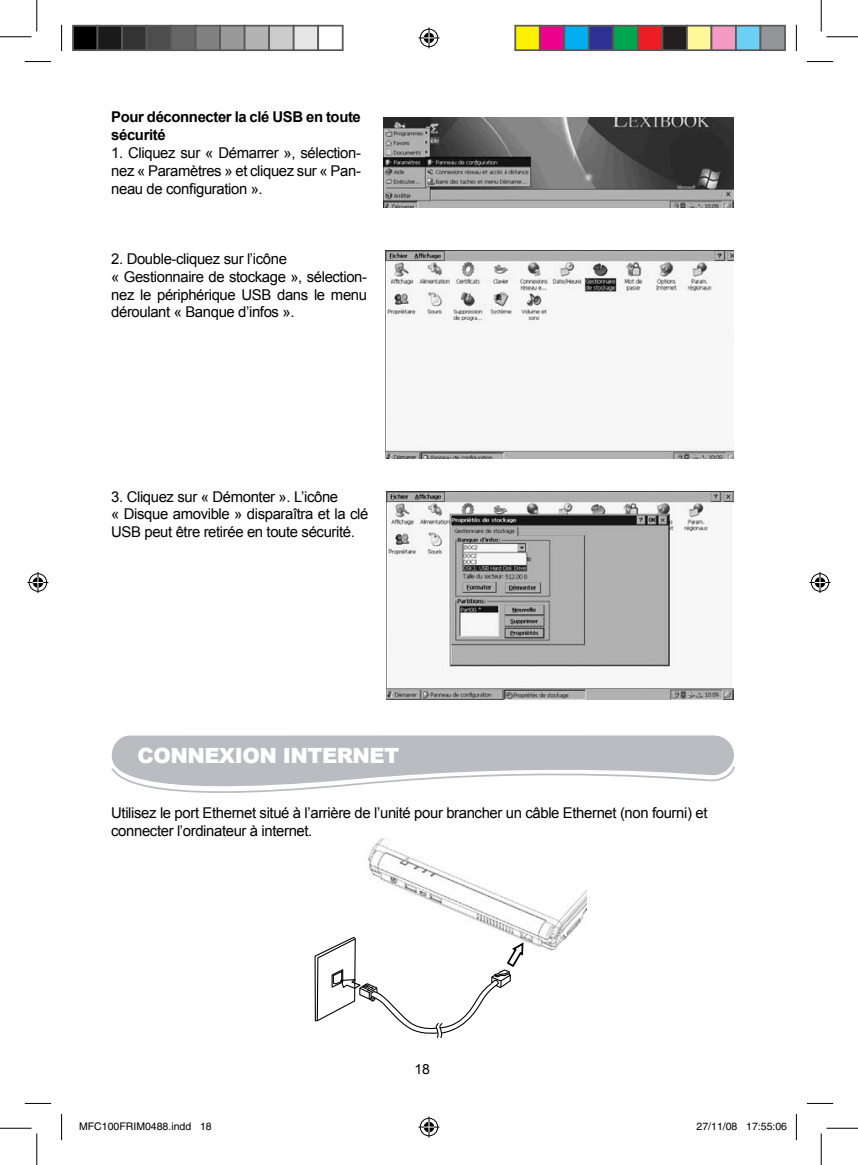
<style>
.page{position:relative;width:858px;height:1165px;background:#fff}
.page>*{position:absolute;margin:0;border:0;box-sizing:border-box;transform-origin:0 0}
.t1{font:900 21px "Arial";letter-spacing:-.025em;color:#fff}
.t2{font:14.88px/17.8px "VU Arial";letter-spacing:-.025em;color:#000}
.t3{font:700 14.88px/17.8px "VU Arial";letter-spacing:-.025em;color:#000}
.t4{font:14px "VU Arial";color:#000}
.t5{font:10.5px "Helvetica";color:#000}
</style>
<div class="page">
<img style="left:383px;top:117px;width:350px;height:90px">
<img style="left:386px;top:251px;width:347px;height:207px">
<img style="left:386px;top:492px;width:347px;height:208px">
<img style="left:368px;top:839px;width:218px;height:112px">
<svg style="left:314px;top:936px;width:210px;height:102px"></svg>
<div style="left:111px;top:735px;width:622px;height:29px;background:#b9bcc1"></div>
<svg style="left:111px;top:764px;width:623px;height:29px"></svg>
<svg style="left:25px;top:61px;width:26px;height:1px"></svg>
<svg style="left:806px;top:61px;width:26px;height:1px"></svg>
<svg style="left:25px;top:1103px;width:26px;height:1px"></svg>
<svg style="left:806px;top:1103px;width:26px;height:1px"></svg>
<svg style="left:61px;top:25px;width:1px;height:26px"></svg>
<svg style="left:61px;top:1114px;width:1px;height:26px"></svg>
<svg style="left:795px;top:25px;width:1px;height:26px"></svg>
<svg style="left:795px;top:1114px;width:1px;height:26px"></svg>
<hr style="left:0;top:36px;width:32px;height:1px;background:#000">
<hr style="left:826px;top:36px;width:31px;height:1px;background:#000">
<hr style="left:0;top:1128px;width:32px;height:1px;background:#000">
<hr style="left:826px;top:1128px;width:31px;height:1px;background:#000">
<hr style="left:36px;top:0;width:1px;height:32px;background:#000">
<hr style="left:36px;top:1133px;width:1px;height:32px;background:#000">
<hr style="left:820px;top:0;width:1px;height:32px;background:#000">
<hr style="left:820px;top:1133px;width:1px;height:32px;background:#000">
<svg style="left:418px;top:27px;width:21px;height:21px"></svg>
<svg style="left:418px;top:1116px;width:21px;height:21px"></svg>
<svg style="left:27px;top:572px;width:21px;height:21px"></svg>
<svg style="left:809px;top:572px;width:21px;height:21px"></svg>
<div style="left:73px;top:26px;width:24px;height:24px;background:#000"></div>
<div style="left:72px;top:25px;width:26px;height:26px;border:2px solid #595959"></div>
<div style="left:97px;top:26px;width:25px;height:24px;background:#1a1a1a"></div>
<div style="left:97px;top:25px;width:26px;height:26px;border:2px solid #595959"></div>
<div style="left:122px;top:26px;width:24px;height:24px;background:#333"></div>
<div style="left:121px;top:25px;width:26px;height:26px;border:2px solid #595959"></div>
<div style="left:146px;top:26px;width:25px;height:24px;background:#4d4d4d"></div>
<div style="left:146px;top:25px;width:26px;height:26px;border:2px solid #595959"></div>
<div style="left:171px;top:26px;width:24px;height:24px;background:#666"></div>
<div style="left:170px;top:25px;width:26px;height:26px;border:2px solid #595959"></div>
<div style="left:195px;top:26px;width:25px;height:24px;background:#808080"></div>
<div style="left:195px;top:25px;width:26px;height:26px;border:2px solid #595959"></div>
<div style="left:220px;top:26px;width:24px;height:24px;background:#999"></div>
<div style="left:219px;top:25px;width:26px;height:26px;border:2px solid #595959"></div>
<div style="left:244px;top:26px;width:25px;height:24px;background:#b3b3b3"></div>
<div style="left:244px;top:25px;width:26px;height:26px;border:2px solid #595959"></div>
<div style="left:269px;top:26px;width:24px;height:24px;background:#ccc"></div>
<div style="left:268px;top:25px;width:26px;height:26px;border:2px solid #595959"></div>
<div style="left:293px;top:26px;width:25px;height:24px;background:#e6e6e6"></div>
<div style="left:293px;top:25px;width:26px;height:26px;border:2px solid #595959"></div>
<div style="left:317px;top:25px;width:26px;height:26px;border:2px solid #595959"></div>
<div style="left:515px;top:26px;width:24px;height:24px;background:#fff101"></div>
<div style="left:514px;top:25px;width:26px;height:26px;border:2px solid #595959"></div>
<div style="left:539px;top:26px;width:25px;height:24px;background:#ed028c"></div>
<div style="left:538px;top:25px;width:27px;height:26px;border:2px solid #595959"></div>
<div style="left:564px;top:26px;width:24px;height:24px;background:#00aeef"></div>
<div style="left:563px;top:25px;width:26px;height:26px;border:2px solid #595959"></div>
<div style="left:588px;top:26px;width:25px;height:24px;background:#2e3092"></div>
<div style="left:587px;top:25px;width:27px;height:26px;border:2px solid #595959"></div>
<div style="left:613px;top:26px;width:24px;height:24px;background:#00a54f"></div>
<div style="left:612px;top:25px;width:26px;height:26px;border:2px solid #595959"></div>
<div style="left:637px;top:26px;width:25px;height:24px;background:#ee1d23"></div>
<div style="left:636px;top:25px;width:27px;height:26px;border:2px solid #595959"></div>
<div style="left:662px;top:26px;width:24px;height:24px;background:#231f20"></div>
<div style="left:661px;top:25px;width:26px;height:26px;border:2px solid #595959"></div>
<div style="left:686px;top:26px;width:25px;height:24px;background:#fff79a"></div>
<div style="left:685px;top:25px;width:27px;height:26px;border:2px solid #595959"></div>
<div style="left:711px;top:26px;width:24px;height:24px;background:#f499c2"></div>
<div style="left:710px;top:25px;width:26px;height:26px;border:2px solid #595959"></div>
<div style="left:735px;top:26px;width:25px;height:24px;background:#6bcff6"></div>
<div style="left:734px;top:25px;width:27px;height:26px;border:2px solid #595959"></div>
<div style="left:760px;top:26px;width:24px;height:24px;background:#939598"></div>
<div style="left:759px;top:25px;width:26px;height:26px;border:2px solid #595959"></div>
<p class="t3" style="left:111px;top:108px;width:251px">Pour déconnecter la clé USB en toute sécurité</p>
<p class="t2" style="left:111px;top:144px;width:251px;text-align:justify">1 . Cliquez sur « Démarrer », sélection&shy;nez « Paramètres » et cliquez sur « Pan&shy;neau de configuration ».</p>
<p class="t2" style="left:111px;top:250px;width:257px">2. Double-cliquez sur l’icône<br>« Gestionnaire de stockage », sélection&shy;nez le périphérique USB dans le menu déroulant « Banque d’infos ».</p>
<p class="t2" style="left:111px;top:487px;width:258px">3. Cliquez sur « Démonter ». L’icône<br>« Disque amovible » disparaîtra et la clé<br>USB peut être retirée en toute sécurité.</p>
<h1 class="t1" style="left:137px;top:743px;width:263px">CONNEXION INTERNET</h1>
<p class="t2" style="left:111px;top:804px;width:597px">Utilisez le port Ethernet situé à l’arrière de l’unité pour brancher un câble Ethernet (non fourni) et connecter l’ordinateur à internet.</p>
<p class="t4" style="left:414px;top:1060px;width:17px">1 8</p>
<p class="t5" style="left:79px;top:1120px;width:134px">MFC100FRIM0488.indd 18</p>
<p class="t5" style="left:696px;top:1120px;width:92px">27/11/08 17:55:06</p>
</div>
